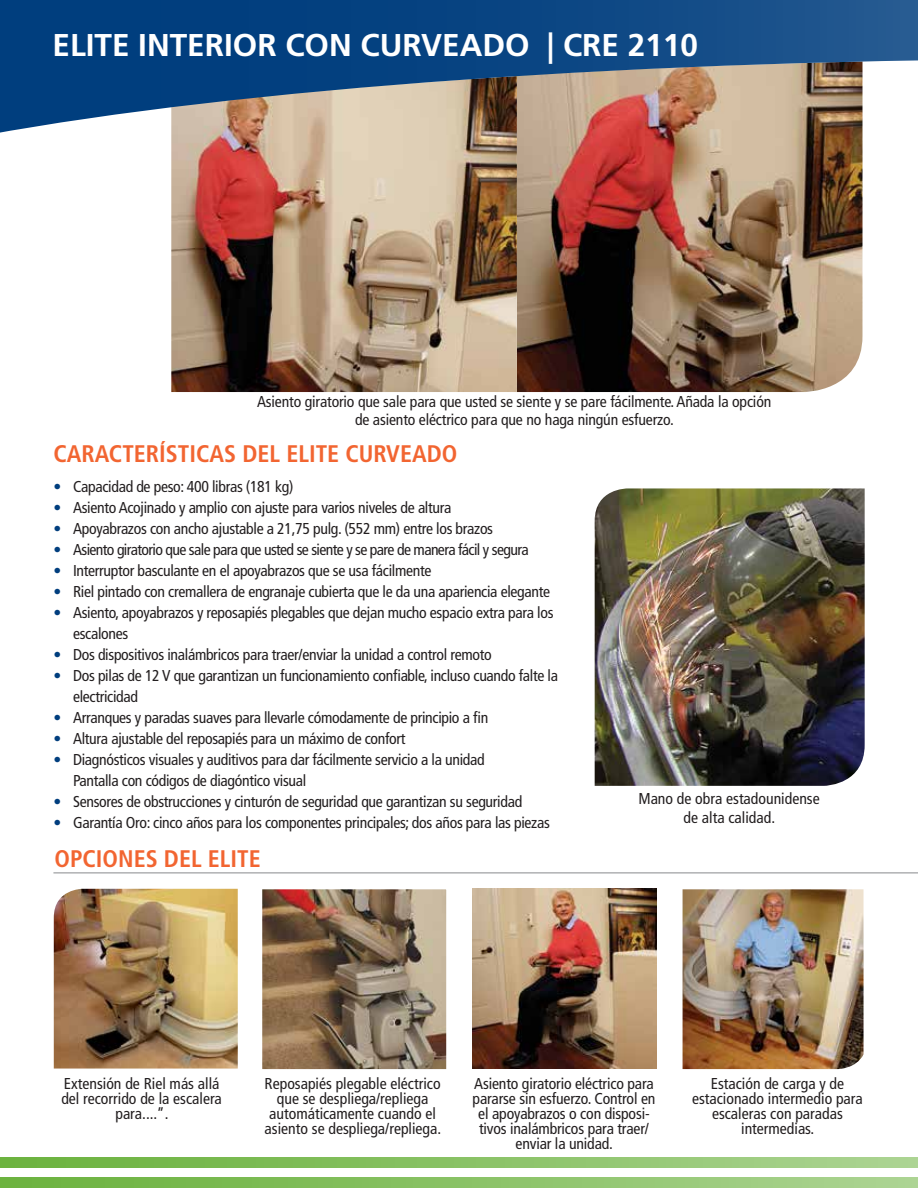
<style>
.page{position:relative;width:918px;height:1188px;background:#fff}
.page>*{position:absolute;margin:0;border:0;box-sizing:border-box;transform-origin:0 0}
.t1{font:700 31.5px "Frutiger LT Std";color:#fff}
.t2{font:700 condensed 24px "Frutiger LT Std";color:#f26531}
.t3{font:condensed 15.75px/15px "Frutiger LT Std";letter-spacing:-.02em;color:#231f20}
.t4{font:condensed 15.75px/15px "Frutiger LT Std";color:#231f20;text-align:center}
.t5{font:condensed 15.75px "Frutiger LT Std";letter-spacing:-.04em;color:#231f20}
.s1{color:#003e7e}
</style>
<div class="page">
<img style="left:517px;top:135px;width:345px;height:257px">
<img style="left:171px;top:135px;width:346px;height:257px">
<svg style="left:0;top:1177px;width:918px;height:11px;background:#8ac266"></svg>
<svg style="left:0;top:1157px;width:918px;height:11px;background:#8ac266"></svg>
<hr style="left:53px;top:873px;width:865px;height:1px;background:#888a8d">
<img style="left:595px;top:488px;width:270px;height:298px">
<img style="left:54px;top:889px;width:184px;height:180px">
<img style="left:472px;top:889px;width:185px;height:180px">
<img style="left:683px;top:889px;width:181px;height:180px">
<img style="left:262px;top:889px;width:184px;height:180px">
<svg style="left:0;top:0;width:918px;height:135px;background:#4e6a89"></svg>
<h1 class="t1" style="left:52px;top:26px;width:647px">ELITE INTERIOR CON CURVEADO | CRE 2110</h1>
<p class="t3" style="left:257px;top:393px;width:516px;line-height:18px;text-align:center">Asiento giratorio que sale para que usted se siente y se pare fácilmente. Añada la opción de asiento eléctrico para que no haga ningún esfuerzo.</p>
<h2 class="t2" style="left:54px;top:439px;width:405px">CARACTERÍSTICAS DEL ELITE CURVEADO</h2>
<p class="t3" style="left:54px;top:479px;width:241px"><span class="s1">•</span> Capacidad de peso: 400 libras (181 kg)</p>
<p class="t3" style="left:54px;top:500px;width:399px"><span class="s1">•</span> Asiento Acojinado y amplio con ajuste para varios niveles de altura</p>
<p class="t3" style="left:54px;top:521px;width:441px"><span class="s1">•</span> Apoyabrazos con ancho ajustable a 21,75 pulg. (552 mm) entre los brazos</p>
<p class="t5" style="left:54px;top:540px;width:477px"><span class="s1">•</span> Asiento giratorio que sale para que usted se siente y se pare de manera fácil y segura</p>
<p class="t3" style="left:54px;top:563px;width:379px"><span class="s1">•</span> Interruptor basculante en el apoyabrazos que se usa fácilmente</p>
<p class="t3" style="left:54px;top:584px;width:498px"><span class="s1">•</span> Riel pintado con cremallera de engranaje cubierta que le da una apariencia elegante</p>
<p class="t3" style="left:73px;top:602px;width:482px;line-height:21px;text-indent:-19px"><span class="s1">•</span> Asiento, apoyabrazos y reposapiés plegables que dejan mucho espacio extra para los escalones</p>
<p class="t3" style="left:54px;top:647px;width:440px"><span class="s1">•</span> Dos dispositivos inalámbricos para traer/enviar la unidad a control remoto</p>
<p class="t3" style="left:73px;top:665px;width:486px;line-height:21px;text-indent:-19px"><span class="s1">•</span> Dos pilas de 12 V que garantizan un funcionamiento confiable, incluso cuando falte la electricidad</p>
<p class="t3" style="left:54px;top:710px;width:436px"><span class="s1">•</span> Arranques y paradas suaves para llevarle cómodamente de principio a fin</p>
<p class="t3" style="left:54px;top:731px;width:353px"><span class="s1">•</span> Altura ajustable del reposapiés para un máximo de confort</p>
<p class="t3" style="left:73px;top:749px;width:413px;line-height:21px;text-indent:-19px"><span class="s1">•</span> Diagnósticos visuales y auditivos para dar fácilmente servicio a la unidad<br>Pantalla con códigos de diagóntico visual</p>
<p class="t3" style="left:54px;top:794px;width:470px"><span class="s1">•</span> Sensores de obstrucciones y cinturón de seguridad que garantizan su seguridad</p>
<p class="t3" style="left:54px;top:815px;width:498px"><span class="s1">•</span> Garantía Oro: cinco años para los componentes principales; dos años para las piezas</p>
<p class="t4" style="left:638px;top:789px;width:183px;line-height:19.5px">Mano de obra estadounidense de alta calidad.</p>
<h2 class="t2" style="left:55px;top:844px;width:208px">OPCIONES DEL ELITE</h2>
<p class="t4" style="left:61px;top:1076px;width:162px">Extensión de Riel más allá del recorrido de la escalera para....”.</p>
<p class="t4" style="left:265px;top:1076px;width:178px">Reposapiés plegable eléctrico que se despliega/repliega automáticamente cuando el asiento se despliega/repliega.</p>
<p class="t3" style="left:473px;top:1076px;width:184px;text-align:center">Asiento giratorio eléctrico para pararse sin esfuerzo. Control en el apoyabrazos o con disposi&shy;tivos inalámbricos para traer/ enviar la unidad.</p>
<p class="t4" style="left:692px;top:1076px;width:172px">Estación de carga y de estacionado intermedio para escaleras con paradas intermedias.</p>
</div>
